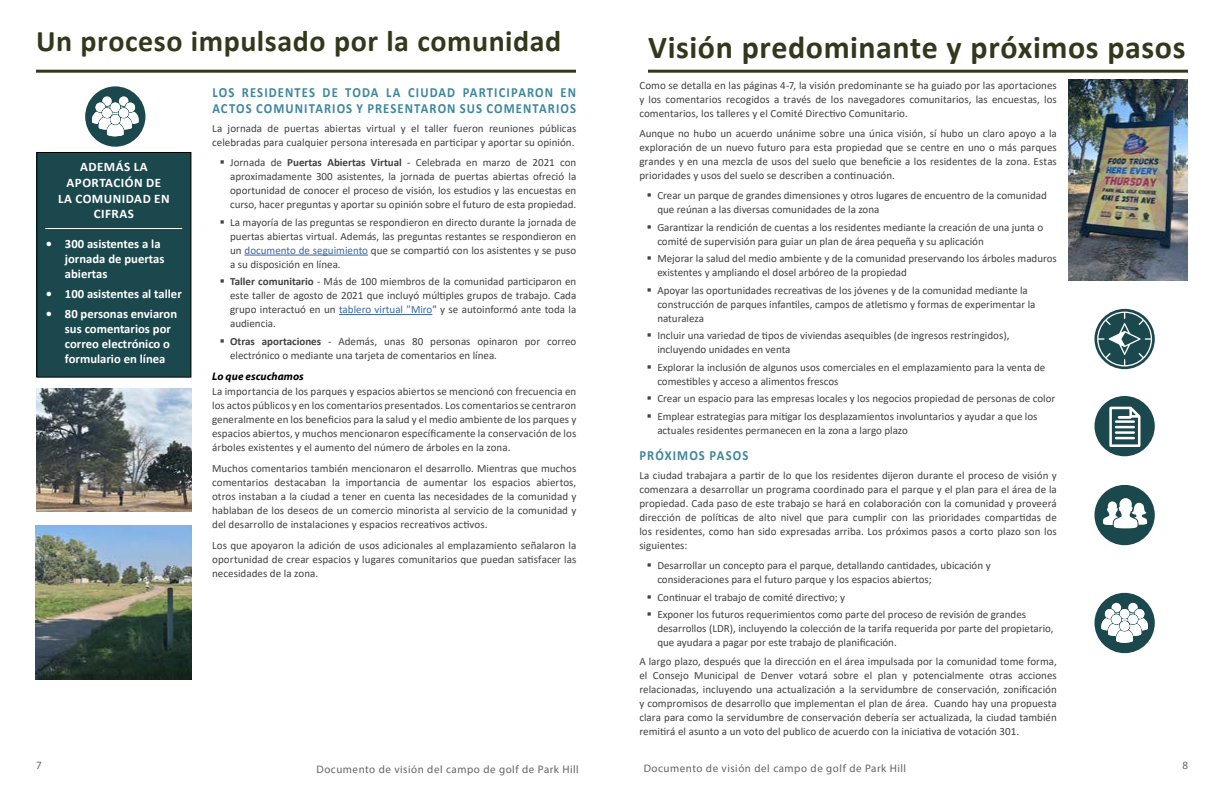
<style>
.page{position:relative;width:1224px;height:792px;background:#fff}
.page>*{position:absolute;margin:0;border:0;box-sizing:border-box;transform-origin:0 0}
.t1{font:700 32px "Calibri";letter-spacing:.015em;color:#32381b}
.t2{font:700 30px "Calibri";letter-spacing:.02em;color:#32381b}
.t3{font:700 14px/16px "Calibri";letter-spacing:.085em;color:#3d879c;scale:.9 1}
.t4{font:700 13px/15.6px "Calibri";letter-spacing:.04em;color:#fff;text-align:center}
.t5{font:700 12.7px/15.2px "Calibri";color:#fff}
.t6{font:11px/14px "Calibri";color:#414042}
.t7{font:11px "Myriad Pro";letter-spacing:.05em;color:#636466}
.t8{font:italic 700 11px "Myriad Pro";letter-spacing:.005em;color:#000}
.s1{font-weight:700}
.s2{color:#3a68a5}
</style>
<div class="page">
<hr style="left:245px;top:255px;width:123px;height:1px;background:#3a68a5">
<hr style="left:339px;top:314px;width:93px;height:1px;background:#3a68a5">
<hr style="left:36px;top:70px;width:540px;height:3px;background:#32381b">
<img style="left:36px;top:525px;width:155px;height:154px">
<img style="left:1068px;top:79px;width:120px;height:202px">
<img style="left:36px;top:388px;width:155px;height:124px">
<hr style="left:648px;top:70px;width:540px;height:3px;background:#32381b">
<svg style="left:1094px;top:309px;width:61px;height:60px"></svg>
<svg style="left:1094px;top:396px;width:61px;height:60px"></svg>
<div style="left:1096px;top:398px;width:57px;height:57px;background:#1b484d;border-radius:50%"></div>
<svg style="left:1109px;top:407px;width:31px;height:40px"></svg>
<svg style="left:1094px;top:485px;width:61px;height:60px"></svg>
<div style="left:1096px;top:487px;width:57px;height:56px;background:#1b484d;border-radius:50%"></div>
<svg style="left:1103px;top:498px;width:44px;height:30px"></svg>
<svg style="left:1094px;top:593px;width:61px;height:60px"></svg>
<div style="left:1096px;top:595px;width:57px;height:56px;background:#1b484d;border-radius:50%"></div>
<svg style="left:1101px;top:602px;width:47px;height:41px"></svg>
<div style="left:37px;top:152px;width:154px;height:225px;background:#1b484d"></div>
<div style="left:37px;top:152px;width:154px;height:225px;border:1px solid #000"></div>
<svg style="left:85px;top:86px;width:60px;height:61px"></svg>
<div style="left:87px;top:88px;width:57px;height:57px;background:#1b484d;border-radius:50%"></div>
<svg style="left:92px;top:96px;width:47px;height:40px"></svg>
<hr style="left:45px;top:228px;width:137px;height:1px;background:#fff">
<h2 class="t2" style="left:36px;top:20px;width:527px">Un proceso impulsado por la comunidad</h2>
<h1 class="t1" style="left:648px;top:25px;width:539px">Visión predominante y próximos pasos</h1>
<p class="t4" style="left:58px;top:159px;width:113px">ADEMÁS LA<br>APORTACIÓN DE<br>LA COMUNIDAD EN<br>CIFRAS</p>
<p class="t5" style="left:65px;top:236px;width:101px;text-indent:-19px">• 300 asistentes a la jornada de puertas abiertas</p>
<p class="t5" style="left:46px;top:286px;width:137px">• 100 asistentes al taller</p>
<p class="t5" style="left:65px;top:306px;width:114px;text-indent:-19px">• 80 personas enviaron sus comentarios por correo electrónico o formulario en línea</p>
<p class="t3" style="left:212px;top:84px;width:406px">LOS RESIDENTES DE TODA LA CIUDAD PARTICIPARON EN<br>ACTOS COMUNITARIOS Y PRESENTARON SUS COMENTARIOS</p>
<p class="t6" style="left:212px;top:121px;width:366px">La jornada de puertas abiertas virtual y el taller fueron reuniones públicas celebradas para cualquier persona interesada en participar y aportar su opinión.</p>
<p class="t6" style="left:230px;top:155px;width:348px;text-align:justify">Jornada de <span class="s1">Puertas Abiertas Virtual</span> - Celebrada en marzo de 2021 con aproximadamente 300 asistentes, la jornada de puertas abiertas ofreció la oportunidad de conocer el proceso de visión, los estudios y las encuestas en curso, hacer preguntas y aportar su opinión sobre el futuro de esta propiedad.</p>
<p class="t6" style="left:230px;top:215px;width:348px;text-align:justify">La mayoría de las preguntas se respondieron en directo durante la jornada de puertas abiertas virtual. Además, las preguntas restantes se respondieron en un <span class="s2">documento de seguimiento</span> que se compartió con los asistentes y se puso a su disposición en línea.</p>
<p class="t6" style="left:230px;top:274px;width:348px;text-align:justify"><span class="s1">Taller comunitario</span> - Más de 100 miembros de la comunidad participaron en este taller de agosto de 2021 que incluyó múltiples grupos de trabajo. Cada grupo interactuó en un <span class="s2">tablero virtual "Miro</span>" y se autoinformó ante toda la audiencia.</p>
<p class="t6" style="left:230px;top:334px;width:348px"><span class="s1">Otras aportaciones</span> - Además, unas 80 personas opinaron por correo electrónico o mediante una tarjeta de comentarios en línea.</p>
<p class="t8" style="left:212px;top:369px;width:93px">Lo que escuchamos</p>
<p class="t6" style="left:212px;top:384px;width:366px;text-align:justify">La importancia de los parques y espacios abiertos se mencionó con frecuencia en los actos públicos y en los comentarios presentados. Los comentarios se centraron generalmente en los beneficios para la salud y el medio ambiente de los parques y espacios abiertos, y muchos mencionaron específicamente la conservación de los árboles existentes y el aumento del número de árboles en la zona.</p>
<p class="t6" style="left:212px;top:461px;width:366px;text-align:justify">Muchos comentarios también mencionaron el desarrollo. Mientras que muchos comentarios destacaban la importancia de aumentar los espacios abiertos, otros instaban a la ciudad a tener en cuenta las necesidades de la comunidad y hablaban de los deseos de un comercio minorista al servicio de la comunidad y del desarrollo de instalaciones y espacios recreativos activos.</p>
<p class="t6" style="left:212px;top:538px;width:366px;text-align:justify">Los que apoyaron la adición de usos adicionales al emplazamiento señalaron la oportunidad de crear espacios y lugares comunitarios que puedan satisfacer las necesidades de la zona.</p>
<p class="t6" style="left:639px;top:78px;width:419px;text-align:justify">Como se detalla en las páginas 4-7, la visión predominante se ha guiado por las aportaciones y los comentarios recogidos a través de los navegadores comunitarios, las encuestas, los comentarios, los talleres y el Comité Directivo Comunitario.</p>
<p class="t6" style="left:639px;top:127px;width:419px;text-align:justify">Aunque no hubo un acuerdo unánime sobre una única visión, sí hubo un claro apoyo a la exploración de un nuevo futuro para esta propiedad que se centre en uno o más parques grandes y en una mezcla de usos del suelo que beneficie a los residentes de la zona. Estas prioridades y usos del suelo se describen a continuación.</p>
<p class="t6" style="left:657px;top:189px;width:391px">Crear un parque de grandes dimensiones y otros lugares de encuentro de la comunidad que reúnan a las diversas comunidades de la zona</p>
<p class="t6" style="left:657px;top:220px;width:387px">Garantizar la rendición de cuentas a los residentes mediante la creación de una junta o comité de supervisión para guiar un plan de área pequeña y su aplicación</p>
<p class="t6" style="left:657px;top:251px;width:401px">Mejorar la salud del medio ambiente y de la comunidad preservando los árboles maduros existentes y ampliando el dosel arbóreo de la propiedad</p>
<p class="t6" style="left:657px;top:283px;width:380px">Apoyar las oportunidades recreativas de los jóvenes y de la comunidad mediante la construcción de parques infantiles, campos de atletismo y formas de experimentar la naturaleza</p>
<p class="t6" style="left:657px;top:328px;width:354px">Incluir una variedad de tipos de viviendas asequibles (de ingresos restringidos), incluyendo unidades en venta</p>
<p class="t6" style="left:657px;top:360px;width:390px">Explorar la inclusión de algunos usos comerciales en el emplazamiento para la venta de comestibles y acceso a alimentos frescos</p>
<p class="t6" style="left:657px;top:390px;width:400px;line-height:17.5px">Crear un espacio para las empresas locales y los negocios propiedad de personas de color<br>Emplear estrategias para mitigar los desplazamientos involuntarios y ayudar a que los</p>
<p class="t6" style="left:657px;top:423px;width:252px">actuales residentes permanecen en la zona a largo plazo</p>
<p class="t3" style="left:640px;top:447px;width:122px">PRÓXIMOS PASOS</p>
<p class="t6" style="left:639px;top:468px;width:419px;text-align:justify">La ciudad trabajara a partir de lo que los residentes dijeron durante el proceso de visión y comenzara a desarrollar un programa coordinado para el parque y el plan para el área de la propiedad. Cada paso de este trabajo se hará en colaboración con la comunidad y proveerá dirección de políticas de alto nivel que para cumplir con las prioridades compartidas de los residentes, como han sido expresadas arriba. Los próximos pasos a corto plazo son los siguientes:</p>
<p class="t6" style="left:657px;top:558px;width:335px">Desarrollar un concepto para el parque, detallando cantidades, ubicación y consideraciones para el futuro parque y los espacios abiertos;</p>
<p class="t6" style="left:657px;top:588px;width:370px;line-height:17.5px">Continuar el trabajo de comité directivo; y<br>Exponer los futuros requerimientos como parte del proceso de revisión de grandes</p>
<p class="t6" style="left:657px;top:621px;width:398px">desarrollos (LDR), incluyendo la colección de la tarifa requerida por parte del propietario, que ayudara a pagar por este trabajo de planificación.</p>
<p class="t6" style="left:639px;top:654px;width:419px;text-align:justify">A largo plazo, después que la dirección en el área impulsada por la comunidad tome forma, el Consejo Municipal de Denver votará sobre el plan y potencialmente otras acciones relacionadas, incluyendo una actualización a la servidumbre de conservación, zonificación y compromisos de desarrollo que implementan el plan de área. Cuando hay una propuesta clara para como la servidumbre de conservación debería ser actualizada, la ciudad también remitirá el asunto a un voto del publico de acuerdo con la iniciativa de votación 301.</p>
<p class="t7" style="left:36px;top:759px;width:7px">7</p>
<p class="t7" style="left:644px;top:761px;width:264px">Documento de visión del campo de golf de Park Hill</p>
<p class="t7" style="left:1182px;top:759px;width:7px">8</p>
<p class="t7" style="left:316px;top:763px;width:264px">Documento de visión del campo de golf de Park Hill</p>
</div>
